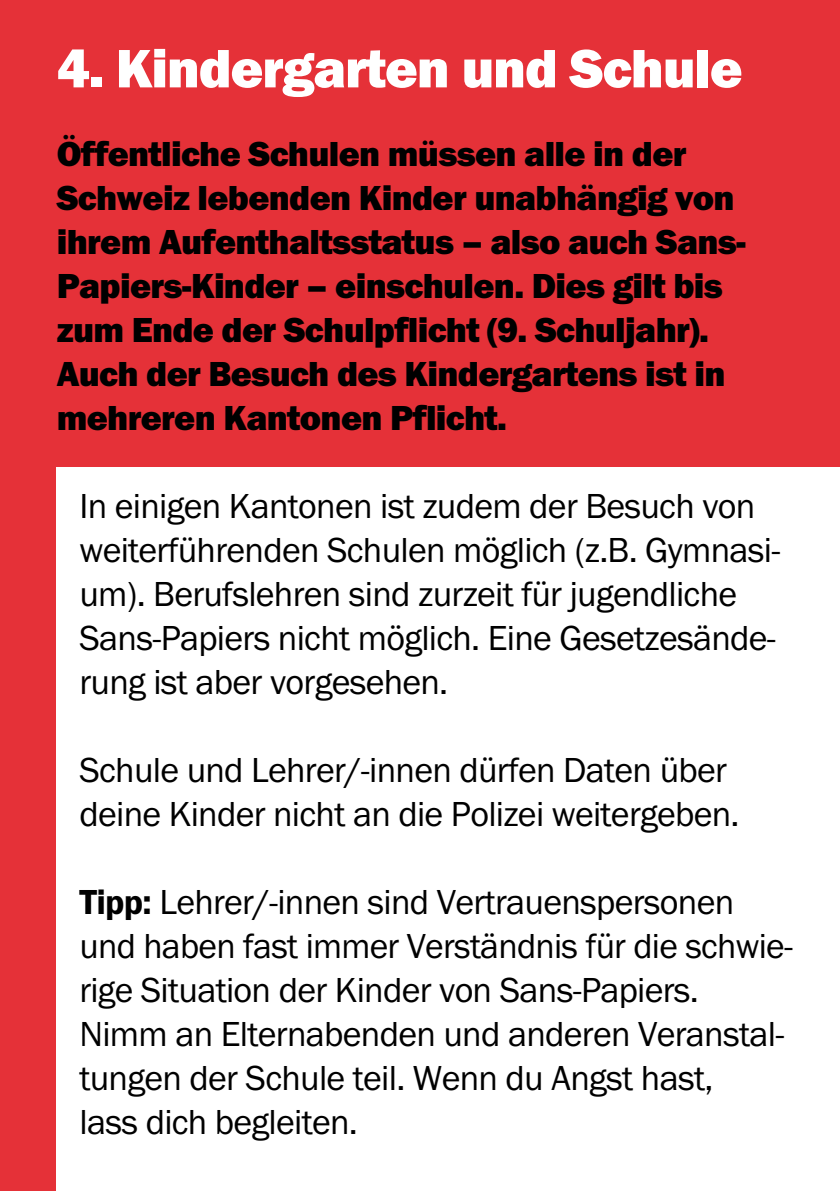
<style>
.page{position:relative;width:840px;height:1191px;background:#fff}
.page>*{position:absolute;margin:0;border:0;box-sizing:border-box;transform-origin:0 0}
.t1{font:56px "Franklin Got URWT Hea";letter-spacing:-.02em;color:#fff}
.t2{font:36px/44px "Franklin Got URWT Boo";letter-spacing:-.02em;color:#000}
.t3{font:36px/44px "Franklin Got URWT Hea";letter-spacing:-.02em;color:#000}
.s1{font-family:"Franklin Got URWT Dem"}
</style>
<div class="page">
<div style="left:0;top:0;width:839px;height:1191px;background:#e53138"></div>
<div style="left:57px;top:468px;width:782px;height:723px;background:#fff"></div>
<h1 class="t1" style="left:57px;top:36px;width:687px">4. Kindergarten und Schule</h1>
<p class="t3" style="left:57px;top:132px;width:690px">Öffentliche Schulen müssen alle in der Schweiz lebenden Kinder unabhängig von ihrem Aufenthaltsstatus – also auch Sans-Papiers-Kinder – einschulen. Dies gilt bis zum Ende der Schulpflicht (9. Schuljahr).<br>Auch der Besuch des Kindergartens ist in mehreren Kantonen Pflicht.</p>
<p class="t2" style="left:79px;top:485px;width:702px">In einigen Kantonen ist zudem der Besuch von weiterführenden Schulen möglich (z.B. Gymnasi&shy;um). Berufslehren sind zurzeit für jugendliche Sans-Papiers nicht möglich. Eine Gesetzesände&shy;rung ist aber vorgesehen.</p>
<p class="t2" style="left:79px;top:749px;width:661px">Schule und Lehrer/-innen dürfen Daten über deine Kinder nicht an die Polizei weitergeben.</p>
<p class="t2" style="left:79px;top:881px;width:714px"><span class="s1">Tipp:</span> Lehrer/-innen sind Vertrauenspersonen und haben fast immer Verständnis für die schwie&shy;rige Situation der Kinder von Sans-Papiers.<br>Nimm an Elternabenden und anderen Veranstal&shy;tungen der Schule teil. Wenn du Angst hast,<br>lass dich begleiten.</p>
</div>
